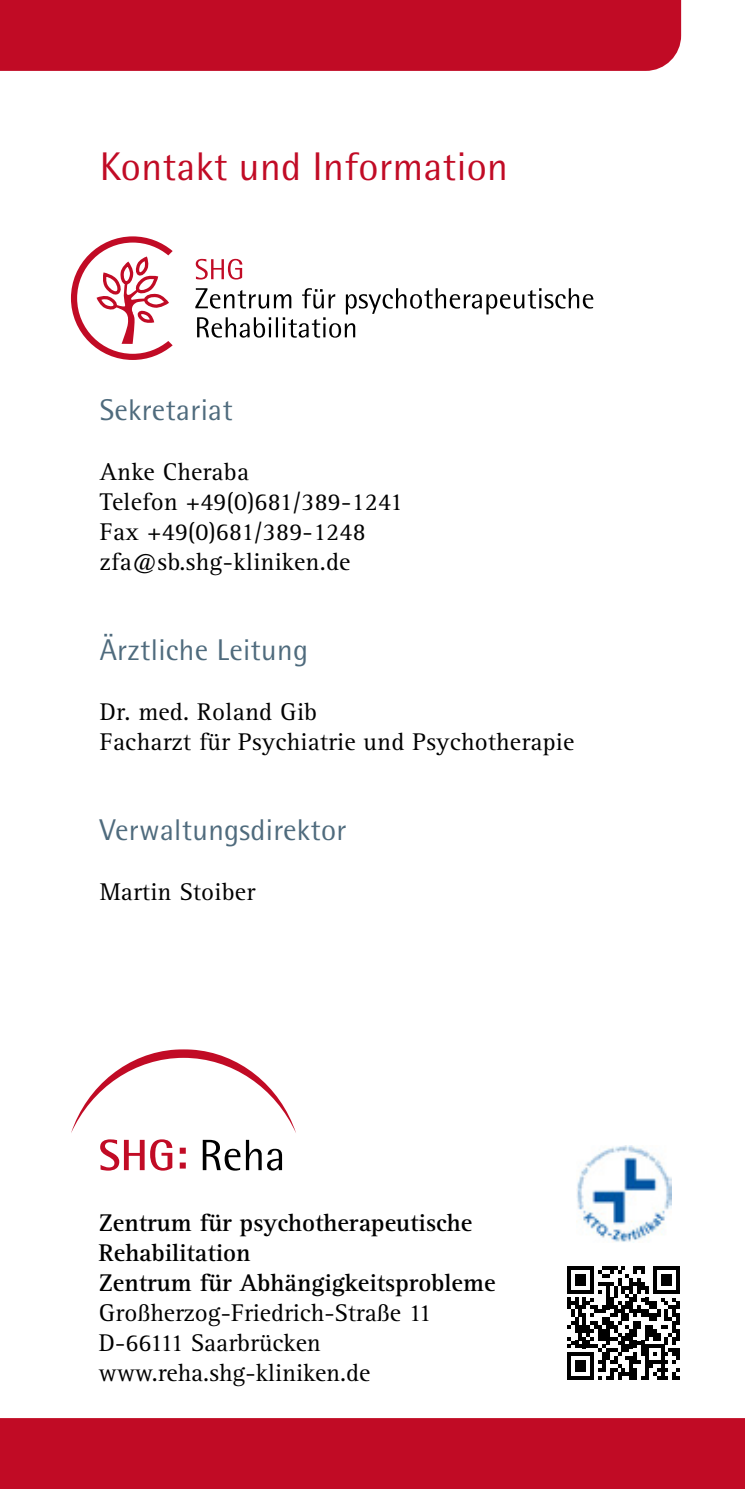
<style>
.page{position:relative;width:745px;height:1489px;background:#fff}
.page>*{position:absolute;margin:0;border:0;box-sizing:border-box;transform-origin:0 0}
.t1{font:40px "Rotis Semi Sans Pro";letter-spacing:.01em;color:#c10b25}
.t2{font:30px "Rotis Semi Sans Pro";letter-spacing:.01em;color:#4f6b7d}
.t3{font:25px/30px "Rotis Serif Pro";letter-spacing:.01em;color:#000}
.t4{font:700 25px/30px "Rotis Serif Pro";color:#000}
</style>
<div class="page">
<div style="left:0;top:1418px;width:744px;height:70px;background:#c10b25"></div>
<svg style="left:71px;top:1049px;width:225px;height:84px"></svg>
<svg style="left:203px;top:1139px;width:79px;height:31px"></svg>
<svg style="left:100px;top:1139px;width:86px;height:31px"></svg>
<svg style="left:195px;top:288px;width:398px;height:49px"></svg>
<svg style="left:196px;top:259px;width:46px;height:20px"></svg>
<svg style="left:71px;top:236px;width:101px;height:124px"></svg>
<svg style="left:567px;top:1266px;width:112px;height:113px"></svg>
<img style="left:576px;top:1145px;width:95px;height:96px">
<div style="left:0;top:0;width:680px;height:71px;background:#c10b25"></div>
<h1 class="t1" style="left:100px;top:143px;width:409px">Kontakt und Information</h1>
<p class="t2" style="left:100px;top:392px;width:134px">Sekretariat</p>
<p class="t3" style="left:100px;top:457px;width:304px">Anke Cheraba<br>Telefon +49(0)681/389-1241<br>Fax +49(0)681/389-1248 zfa@sb.shg-kliniken.de</p>
<p class="t2" style="left:100px;top:632px;width:210px">Ärztliche Leitung</p>
<p class="t3" style="left:100px;top:697px;width:476px">Dr. med. Roland Gib<br>Facharzt für Psychiatrie und Psychotherapie</p>
<p class="t2" style="left:100px;top:812px;width:248px">Verwaltungsdirektor</p>
<p class="t3" style="left:100px;top:877px;width:157px">Martin Stoiber</p>
<p class="t4" style="left:99px;top:1207px;width:398px">Zentrum für psychotherapeutische<br>Rehabilitation<br>Zentrum für Abhängigkeitsprobleme</p>
<p class="t3" style="left:99px;top:1297px;width:334px">Großherzog-Friedrich-Straße 11<br>D-66111 Saarbrücken www.reha.shg-kliniken.de</p>
</div>
